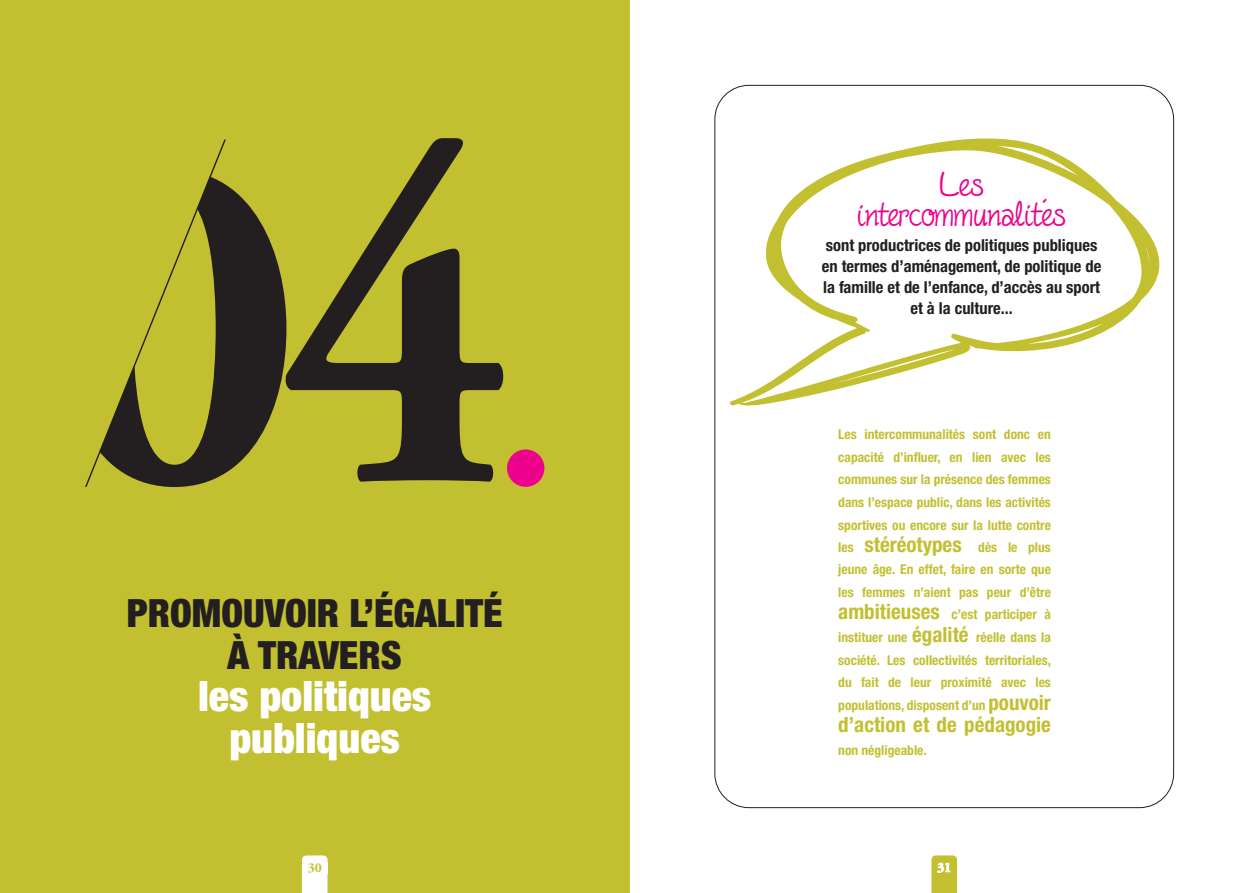
<style>
.page{position:relative;width:1259px;height:893px;background:#fff}
.page>*{position:absolute;margin:0;border:0;box-sizing:border-box;transform-origin:0 0}
.t1{font:900 condensed 42px/42px "Helvetica Neue LT Std";color:#fff;text-align:center}
.t2{font:900 condensed 39px/42px "Helvetica Neue LT Std";color:#231f20;text-align:center}
.t3{font:39px/30px "Fineliner Script";color:#ed028c;text-align:center}
.t4{font:700 condensed 21px "Helvetica Neue LT Std";color:#c2c030}
.t5{font:700 condensed 16.5px/21px "Helvetica Neue LT Std";color:#231f20;text-align:center}
.t6{font:700 condensed 13.5px/22.5px "Helvetica Neue LT Std";color:#c2c030;text-align:justify}
.t7{font:700 13.5px "Adobe Garamond Pro";color:#c2c030}
.t8{font:700 13.5px "Adobe Garamond Pro";color:#fff}
.s1{font-size:21px}
</style>
<div class="page">
<div style="left:0;top:0;width:629px;height:893px;background:#c2c030"></div>
<svg style="left:730px;top:136px;width:445px;height:270px"></svg>
<svg style="left:227px;top:138px;width:277px;height:344px"></svg>
<svg style="left:85px;top:139px;width:142px;height:348px"></svg>
<div style="left:507px;top:449px;width:37px;height:38px;background:#ed028c;border-radius:50%"></div>
<svg style="left:931px;top:855px;width:26px;height:38px"></svg>
<svg style="left:302px;top:855px;width:25px;height:38px"></svg>
<h2 class="t2" style="left:127px;top:592px;width:377px">PROMOUVOIR L’ÉGALITÉ<br>À TRAVERS</h2>
<h1 class="t1" style="left:198px;top:675px;width:235px">les politiques publiques</h1>
<h2 class="t3" style="left:857px;top:170px;width:210px">Les intercommunalités</h2>
<p class="t5" style="left:822px;top:235px;width:281px">sont productrices de politiques publiques en termes d’aménagement, de politique de la famille et de l’enfance, d’accès au sport et à la culture...</p>
<p class="t6" style="left:838px;top:423px;width:214px">Les intercommunalités sont donc en capacité d’influer, en lien avec les communes sur la présence des femmes dans l’espace public, dans les activités sportives ou encore sur la lutte contre les <span class="s1">stéréotypes</span> dès le plus jeune âge. En effet, faire en sorte que les femmes n’aient pas peur d’être <span class="s1">ambitieuses</span> c’est participer à instituer une <span class="s1">égalité</span> réelle dans la société. Les collectivités territoriales, du fait de leur proximité avec les populations, disposent d’un <span class="s1">pouvoir</span></p>
<h3 class="t4" style="left:838px;top:712px;width:214px">d’action et de pédagogie</h3>
<p class="t6" style="left:838px;top:738px;width:90px">non négligeable.</p>
<p class="t7" style="left:308px;top:860px;width:16px">30</p>
<p class="t8" style="left:937px;top:860px;width:16px">31</p>
</div>
